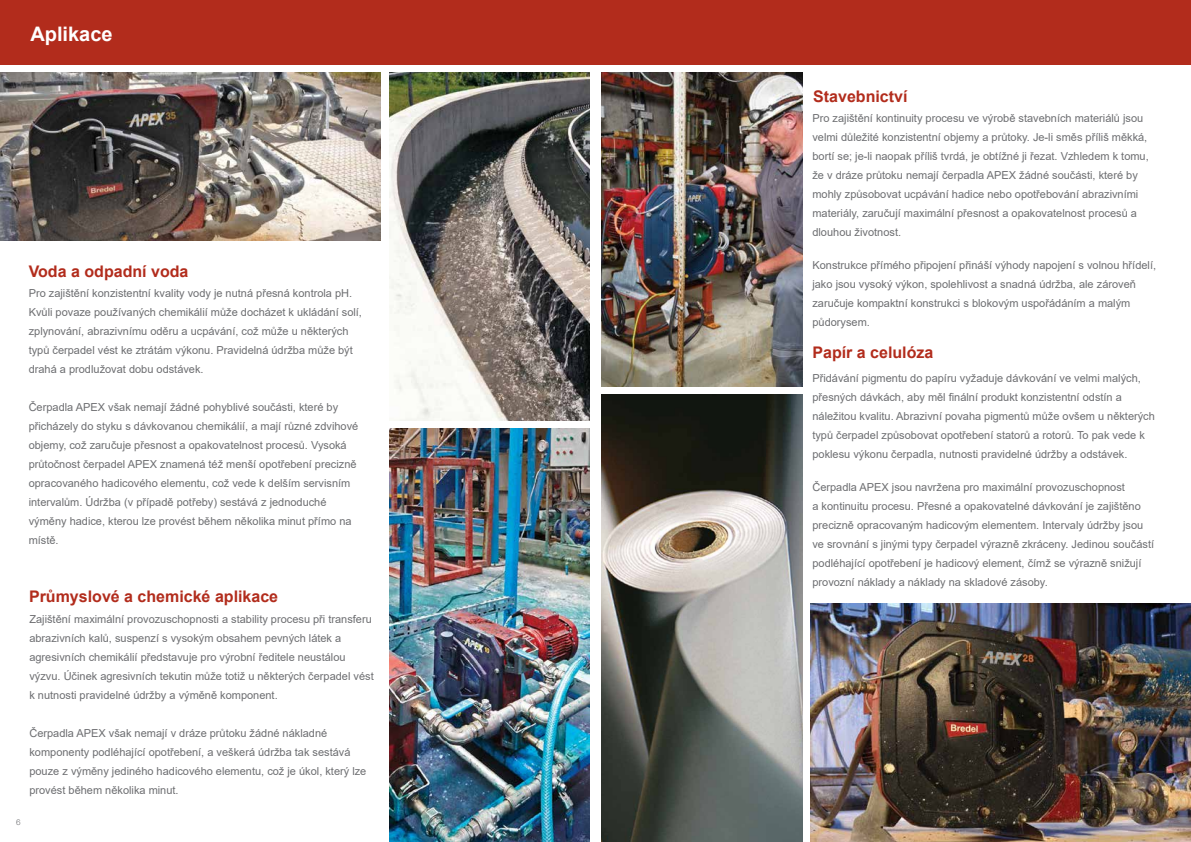
<style>
.page{position:relative;width:1191px;height:842px;background:#fff}
.page>*{position:absolute;margin:0;border:0;box-sizing:border-box;transform-origin:0 0}
.t1{font:700 20px "Arial";color:#fff}
.t2{font:700 16px "Arial";color:#b22c1c}
.t3{font:11px/19px "Arial";color:#6d6e71}
.t4{font:300 8px "Helvetica Neue LT Std";color:#6d6e71}
</style>
<div class="page">
<div style="left:0;top:0;width:1191px;height:65px;background:#b22c1c"></div>
<img style="left:389px;top:73px;width:200px;height:348px">
<img style="left:601px;top:73px;width:202px;height:313px">
<img style="left:811px;top:604px;width:380px;height:238px">
<img style="left:389px;top:429px;width:200px;height:413px">
<img style="left:0;top:73px;width:380px;height:168px">
<img style="left:601px;top:394px;width:202px;height:448px">
<h1 class="t1" style="left:30px;top:20px;width:84px">Aplikace</h1>
<h2 class="t2" style="left:29px;top:260px;width:161px">Voda a odpadní voda</h2>
<p class="t3" style="left:29px;top:284px;width:335px">Pro zajištění konzistentní kvality vody je nutná přesná kontrola pH.<br>Kvůli povaze používaných chemikálií může docházet k ukládání solí, zplynování, abrazivnímu oděru a ucpávání, což může u některých typů čerpadel vést ke ztrátám výkonu. Pravidelná údržba může být drahá a prodlužovat dobu odstávek.</p>
<p class="t3" style="left:29px;top:398px;width:331px">Čerpadla APEX však nemají žádné pohyblivé součásti, které by přicházely do styku s dávkovanou chemikálií, a mají různé zdvihové objemy, což zaručuje přesnost a opakovatelnost procesů. Vysoká průtočnost čerpadel APEX znamená též menší opotřebení precizně opracovaného hadicového elementu, což vede k delším servisním intervalům. Údržba (v případě potřeby) sestává z jednoduché výměny hadice, kterou lze provést během několika minut přímo na místě.</p>
<p class="t4" style="left:16px;top:817px;width:6px">6</p>
<h2 class="t2" style="left:29px;top:585px;width:251px">Průmyslové a chemické aplikace</h2>
<p class="t3" style="left:29px;top:610px;width:346px">Zajištění maximální provozuschopnosti a stability procesu při transferu abrazivních kalů, suspenzí s vysokým obsahem pevných látek a agresivních chemikálií představuje pro výrobní ředitele neustálou výzvu. Účinek agresivních tekutin může totiž u některých čerpadel vést k nutnosti pravidelné údržby a výměně komponent.</p>
<p class="t3" style="left:29px;top:724px;width:338px">Čerpadla APEX však nemají v dráze průtoku žádné nákladné komponenty podléhající opotřebení, a veškerá údržba tak sestává pouze z výměny jediného hadicového elementu, což je úkol, který lze provést během několika minut.</p>
<h2 class="t2" style="left:813px;top:85px;width:96px">Stavebnictví</h2>
<p class="t3" style="left:812px;top:109px;width:338px">Pro zajištění kontinuity procesu ve výrobě stavebních materiálů jsou velmi důležité konzistentní objemy a průtoky. Je-li směs příliš měkká, bortí se; je-li naopak příliš tvrdá, je obtížné ji řezat. Vzhledem k tomu, že v dráze průtoku nemají čerpadla APEX žádné součásti, které by mohly způsobovat ucpávání hadice nebo opotřebování abrazivními materiály, zaručují maximální přesnost a opakovatelnost procesů a dlouhou životnost.</p>
<p class="t3" style="left:812px;top:256px;width:345px">Konstrukce přímého připojení přináší výhody napojení s volnou hřídelí, jako jsou vysoký výkon, spolehlivost a snadná údržba, ale zároveň zaručuje kompaktní konstrukci s blokovým uspořádáním a malým půdorysem.</p>
<h2 class="t2" style="left:812px;top:341px;width:122px">Papír a celulóza</h2>
<p class="t3" style="left:812px;top:368px;width:344px">Přidávání pigmentu do papíru vyžaduje dávkování ve velmi malých, přesných dávkách, aby měl finální produkt konzistentní odstín a náležitou kvalitu. Abrazivní povaha pigmentů může ovšem u některých typů čerpadel způsobovat opotřebení statorů a rotorů. To pak vede k poklesu výkonu čerpadla, nutnosti pravidelné údržby a odstávek.</p>
<p class="t3" style="left:812px;top:477px;width:343px">Čerpadla APEX jsou navržena pro maximální provozuschopnost<br>a kontinuitu procesu. Přesné a opakovatelné dávkování je zajištěno precizně opracovaným hadicovým elementem. Intervaly údržby jsou ve srovnání s jinými typy čerpadel výrazně zkráceny. Jedinou součástí podléhající opotřebení je hadicový element, čímž se výrazně snižují provozní náklady a náklady na skladové zásoby.</p>
</div>
